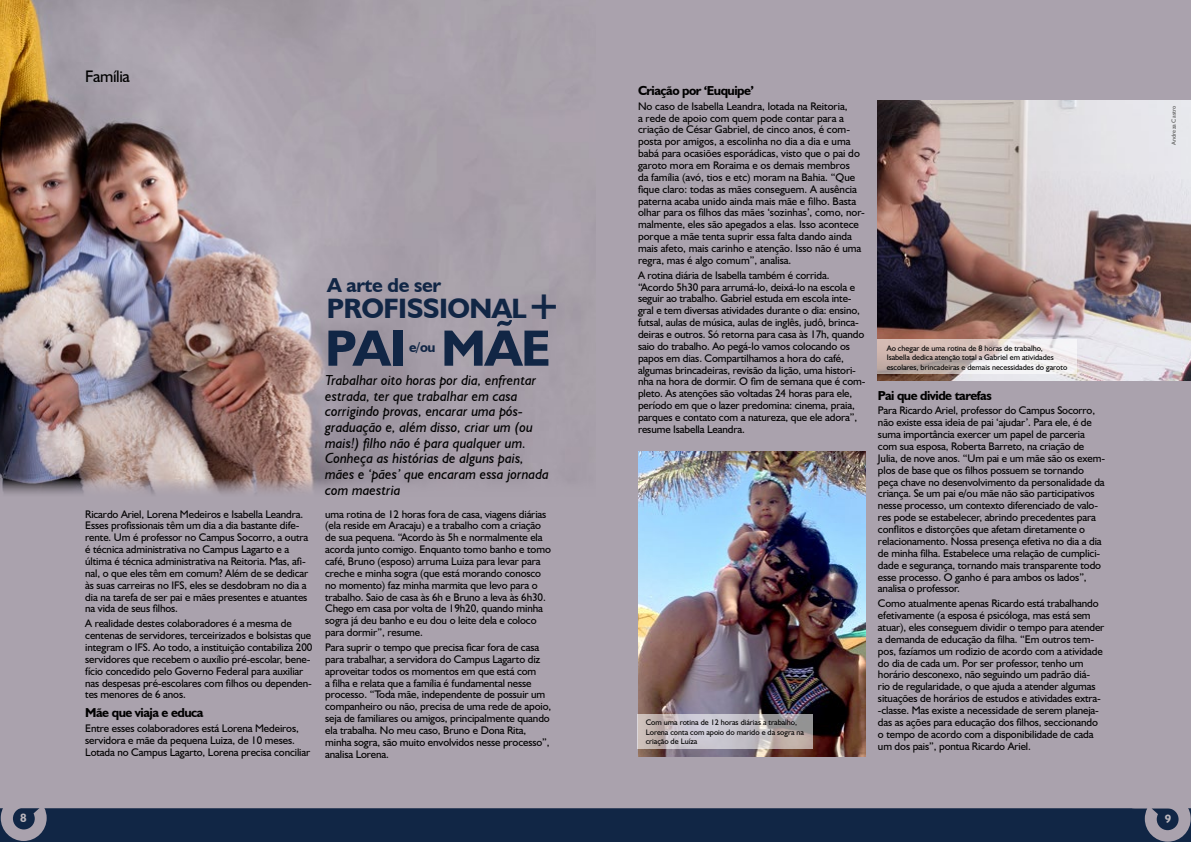
<style>
.page{position:relative;width:1191px;height:842px;background:#aaa2ad}
.page>*{position:absolute;margin:0;border:0;box-sizing:border-box;transform-origin:0 0}
.t1{font:700 51.4px "Humanist 521 BT";letter-spacing:-.02em;color:#112645}
.t2{font:700 41.3px "Humanist 521 BT";color:#112645}
.t3{font:700 28px "Humanist 521 BT";letter-spacing:-.02em;color:#112645}
.t4{font:700 20.2px "Humanist 521 BT";letter-spacing:-.02em;color:#112645}
.t5{font:16.7px "Humanist 521 BT";letter-spacing:-.02em;color:#000}
.t6{font:italic 14.5px/15.6px "Humanist 521 BT";color:#000}
.t7{font:700 14.1px "Humanist 521 BT";color:#112645}
.t8{font:700 13px "Humanist 521 BT";letter-spacing:-.04em;color:#000}
.t9{font:700 12px "Humanist 521 BT";color:#bcb7bd}
.t10{font:11px/11.9px "Humanist 521 BT";letter-spacing:-.01em;color:#000}
.t11{font:8px/9.6px "Humanist 521 BT";color:#000}
.t12{font:6px "Humanist 521 BT";letter-spacing:.025em;color:#575756}
</style>
<div class="page">
<div style="left:0;top:808px;width:1191px;height:34px;background:#112645"></div>
<img style="left:638px;top:452px;width:228px;height:305px">
<svg style="left:637px;top:714px;width:175px;height:35px;background:#c0b9bd"></svg>
<img style="left:0;top:0;width:573px;height:494px">
<svg style="left:1122px;top:808px;width:68px;height:34px"></svg>
<svg style="left:1px;top:808px;width:68px;height:33px"></svg>
<img style="left:878px;top:101px;width:313px;height:279px">
<svg style="left:877px;top:339px;width:199px;height:35px;background:#dbcfcc"></svg>
<h3 class="t5" style="left:85px;top:66px;width:46px">Família</h3>
<p class="t10" style="left:85px;top:508px;width:225px">Ricardo Ariel, Lorena Medeiros e Isabella Leandra.<br>Esses profissionais têm um dia a dia bastante dife&shy;rente. Um é professor no Campus Socorro, a outra é técnica administrativa no Campus Lagarto e a última é técnica administrativa na Reitoria. Mas, afi&shy;nal, o que eles têm em comum? Além de se dedicar às suas carreiras no IFS, eles se desdobram no dia a dia na tarefa de ser pai e mães presentes e atuantes na vida de seus filhos.</p>
<p class="t10" style="left:85px;top:617px;width:228px">A realidade destes colaboradores é a mesma de centenas de servidores, terceirizados e bolsistas que integram o IFS. Ao todo, a instituição contabiliza 200 servidores que recebem o auxílio pré-escolar, bene&shy;fício concedido pelo Governo Federal para auxiliar nas despesas pré-escolares com filhos ou dependen&shy;tes menores de 6 anos.</p>
<p class="t8" style="left:85px;top:705px;width:120px">Mãe que viaja e educa</p>
<p class="t10" style="left:85px;top:722px;width:226px">Entre esses colaboradores está Lorena Medeiros, servidora e mãe da pequena Luiza, de 10 meses.<br>Lotada no Campus Lagarto, Lorena precisa conciliar</p>
<h3 class="t4" style="left:327px;top:273px;width:115px">A arte de ser</h3>
<h2 class="t2" style="left:527px;top:279px;width:36px">+</h2>
<h3 class="t3" style="left:327px;top:291px;width:201px">PROFISSIONAL</h3>
<h1 class="t1" style="left:325px;top:316px;width:82px">PAI</h1>
<p class="t7" style="left:409px;top:338px;width:28px">e/ou</p>
<h1 class="t1" style="left:441px;top:316px;width:111px">MÃE</h1>
<p class="t6" style="left:325px;top:372px;width:225px">Trabalhar oito horas por dia, enfrentar estrada, ter que trabalhar em casa corrigindo provas, encarar uma pós&shy;graduação e, além disso, criar um (ou mais!) filho não é para qualquer um.<br>Conheça as histórias de alguns pais, mães e ‘pães’ que encaram essa jornada com maestria</p>
<p class="t10" style="left:325px;top:508px;width:227px">uma rotina de 12 horas fora de casa, viagens diárias (ela reside em Aracaju) e a trabalho com a criação de sua pequena. “Acordo às 5h e normalmente ela acorda junto comigo. Enquanto tomo banho e tomo café, Bruno (esposo) arruma Luiza para levar para creche e minha sogra (que está morando conosco no momento) faz minha marmita que levo para o trabalho. Saio de casa às 6h e Bruno a leva às 6h30.<br>Chego em casa por volta de 19h20, quando minha sogra já deu banho e eu dou o leite dela e coloco para dormir”, resume.</p>
<p class="t10" style="left:325px;top:641px;width:227px">Para suprir o tempo que precisa ficar fora de casa para trabalhar, a servidora do Campus Lagarto diz aproveitar todos os momentos em que está com<br>a filha e relata que a família é fundamental nesse processo. “Toda mãe, independente de possuir um companheiro ou não, precisa de uma rede de apoio, seja de familiares ou amigos, principalmente quando ela trabalha. No meu caso, Bruno e Dona Rita, minha sogra, são muito envolvidos nesse processo”, analisa Lorena.</p>
<p class="t8" style="left:638px;top:82px;width:117px">Criação por ‘Euquipe’</p>
<p class="t10" style="left:638px;top:100px;width:228px">No caso de Isabella Leandra, lotada na Reitoria,<br>a rede de apoio com quem pode contar para a criação de César Gabriel, de cinco anos, é com&shy;posta por amigos, a escolinha no dia a dia e uma babá para ocasiões esporádicas, visto que o pai do garoto mora em Roraima e os demais membros<br>da família (avó, tios e etc) moram na Bahia. “Que fique claro: todas as mães conseguem. A ausência paterna acaba unido ainda mais mãe e filho. Basta olhar para os filhos das mães ‘sozinhas’, como, nor&shy;malmente, eles são apegados a elas. Isso acontece porque a mãe tenta suprir essa falta dando ainda mais afeto, mais carinho e atenção. Isso não é uma regra, mas é algo comum”, analisa.</p>
<p class="t10" style="left:638px;top:269px;width:229px">A rotina diária de Isabella também é corrida. “Acordo 5h30 para arrumá-lo, deixá-lo na escola e seguir ao trabalho. Gabriel estuda em escola inte&shy;gral e tem diversas atividades durante o dia: ensino, futsal, aulas de música, aulas de inglês, judô, brinca&shy;deiras e outros. Só retorna para casa às 17h, quando saio do trabalho. Ao pegá-lo vamos colocando os papos em dias. Compartilhamos a hora do café, algumas brincadeiras, revisão da lição, uma histori&shy;nha na hora de dormir. O fim de semana que é com&shy;pleto. As atenções são voltadas 24 horas para ele, período em que o lazer predomina: cinema, praia, parques e contato com a natureza, que ele adora”, resume Isabella Leandra.</p>
<p class="t11" style="left:645px;top:717px;width:160px">Com uma rotina de 12 horas diárias a trabalho,<br>Lorena conta com apoio do marido e da sogra na criação de Luíza</p>
<p class="t11" style="left:886px;top:343px;width:182px">Ao chegar de uma rotina de 8 horas de trabalho,<br>Isabella dedica atenção total a Gabriel em atividades escolares, brincadeiras e demais necessidades do garoto</p>
<p class="t8" style="left:878px;top:387px;width:115px">Pai que divide tarefas</p>
<p class="t10" style="left:878px;top:404px;width:229px">Para Ricardo Ariel, professor do Campus Socorro, não existe essa ideia de pai ‘ajudar’. Para ele, é de suma importância exercer um papel de parceria com sua esposa, Roberta Barreto, na criação de Julia, de nove anos. “Um pai e um mãe são os exem&shy;plos de base que os filhos possuem se tornando peça chave no desenvolvimento da personalidade da criança. Se um pai e/ou mãe não são participativos nesse processo, um contexto diferenciado de valo&shy;res pode se estabelecer, abrindo precedentes para conflitos e distorções que afetam diretamente o relacionamento. Nossa presença efetiva no dia a dia de minha filha. Estabelece uma relação de cumplici&shy;dade e segurança, tornando mais transparente todo esse processo. O ganho é para ambos os lados”, analisa o professor.</p>
<p class="t10" style="left:878px;top:597px;width:228px">Como atualmente apenas Ricardo está trabalhando efetivamente (a esposa é psicóloga, mas está sem atuar), eles conseguem dividir o tempo para atender a demanda de educação da filha. “Em outros tem&shy;pos, fazíamos um rodizio de acordo com a atividade do dia de cada um. Por ser professor, tenho um horário desconexo, não seguindo um padrão diá&shy;rio de regularidade, o que ajuda a atender algumas situações de horários de estudos e atividades extra--classe. Mas existe a necessidade de serem planeja&shy;das as ações para educação dos filhos, seccionando o tempo de acordo com a disponibilidade de cada um dos pais”, pontua Ricardo Ariel.</p>
<p class="t12" style="left:1170px;top:145px;width:41px;rotate:-90deg">Andreza Castro</p>
<p class="t9" style="left:20px;top:811px;width:8px">8</p>
<p class="t9" style="left:1164px;top:812px;width:8px">9</p>
</div>
